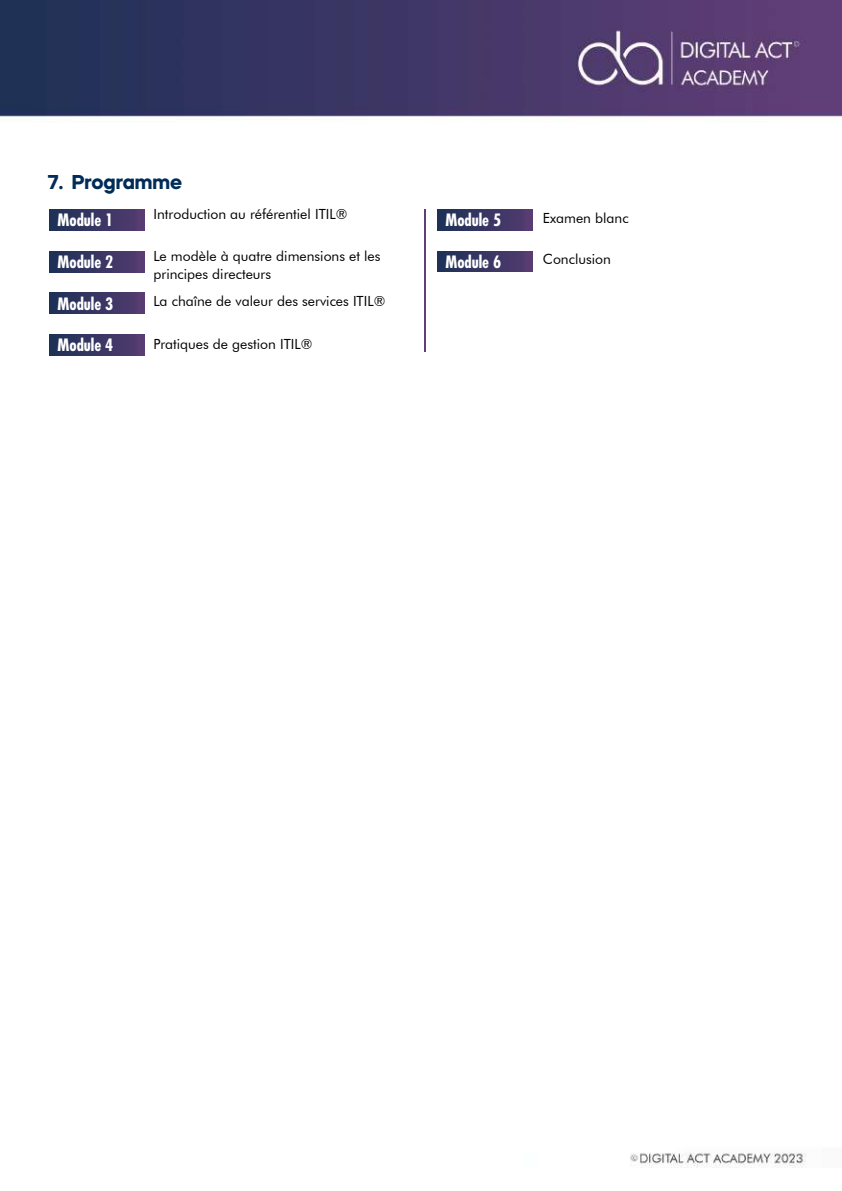
<style>
.page{position:relative;width:842px;height:1191px;background:#fff}
.page>*{position:absolute;margin:0;border:0;box-sizing:border-box;transform-origin:0 0}
.t1{font:700 20px "Mazzard H";color:#012c58}
.t2{font:700 condensed 16.6px "Futura";color:#fff}
.t3{font:14px/18px "Futura BT";color:#000}
</style>
<div class="page">
<img style="left:0;top:0;width:842px;height:1168px">
<img style="left:49px;top:210px;width:95px;height:20px">
<img style="left:49px;top:251px;width:95px;height:21px">
<img style="left:49px;top:293px;width:95px;height:20px">
<img style="left:49px;top:334px;width:95px;height:21px">
<img style="left:437px;top:210px;width:95px;height:20px">
<img style="left:437px;top:251px;width:95px;height:21px">
<img style="left:425px;top:210px;width:1px;height:141px">
<h1 class="t1" style="left:48px;top:169px;width:136px">7. Programme</h1>
<p class="t2" style="left:57px;top:209px;width:57px">Module 1</p>
<p class="t3" style="left:153px;top:205px;width:195px">Introduction au référentiel ITIL®</p>
<p class="t3" style="left:543px;top:209px;width:87px">Examen blanc</p>
<p class="t3" style="left:153px;top:247px;width:228px">Le modèle à quatre dimensions et les principes directeurs</p>
<p class="t2" style="left:445px;top:209px;width:57px">Module 5</p>
<p class="t2" style="left:445px;top:251px;width:57px">Module 6</p>
<p class="t3" style="left:543px;top:250px;width:70px">Conclusion</p>
<p class="t2" style="left:57px;top:251px;width:57px">Module 2</p>
<p class="t2" style="left:57px;top:293px;width:57px">Module 3</p>
<p class="t3" style="left:153px;top:292px;width:233px">La chaîne de valeur des services ITIL®</p>
<p class="t2" style="left:57px;top:334px;width:57px">Module 4</p>
<p class="t3" style="left:153px;top:334px;width:160px">Pratiques de gestion ITIL®</p>
</div>
